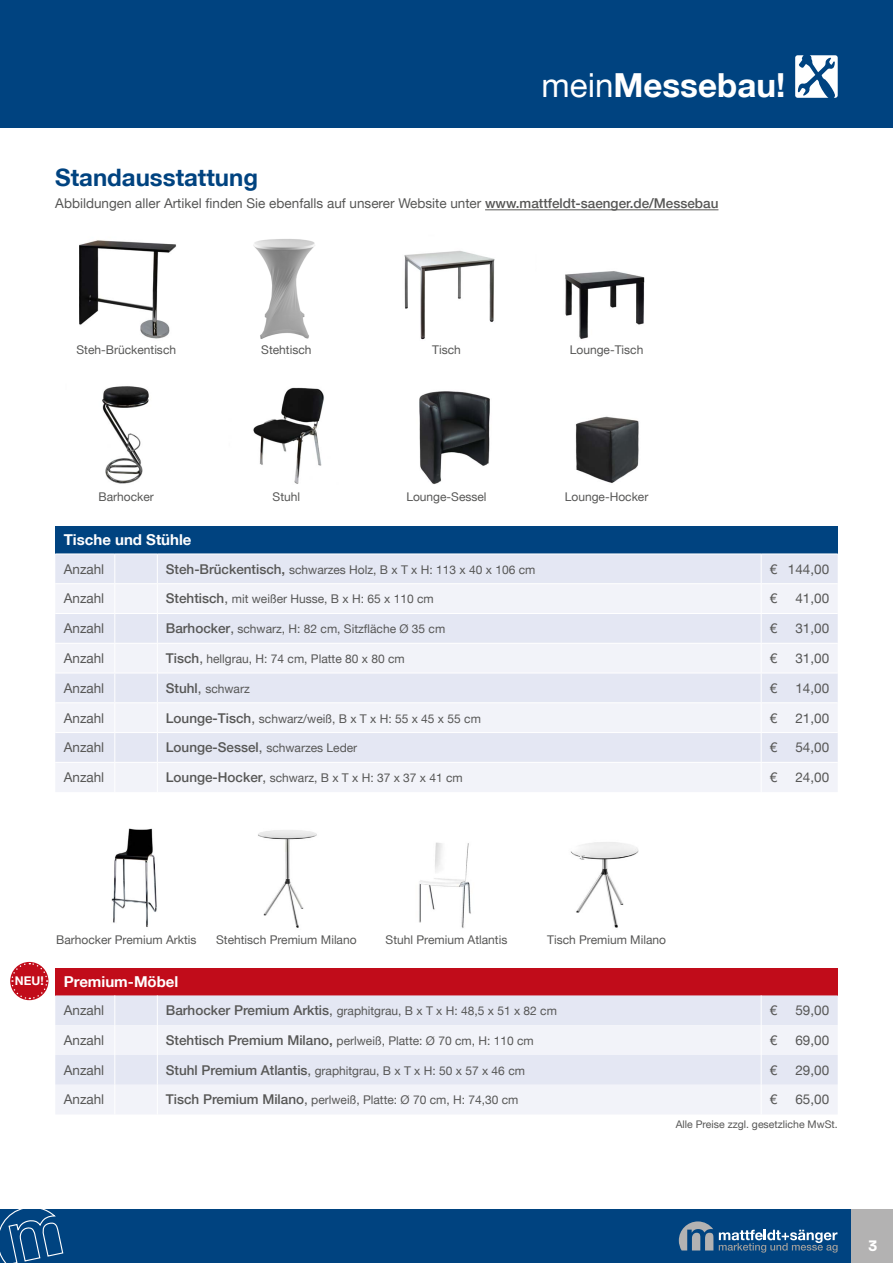
<style>
.page{position:relative;width:893px;height:1263px;background:#fff}
.page>*{position:absolute;margin:0;border:0;box-sizing:border-box;transform-origin:0 0}
.t1{font:700 33.15px "Helvetica Neue LT";color:#fff}
.t2{font:700 24px "Helvetica Neue LT";color:#004380}
.t3{font:600 16.5px "Paralucent";color:#fff}
.t4{font:700 15px "Helvetica Neue LT";color:#fff}
.t5{font:13.5px "Helvetica Neue LT";color:#575756}
.t6{font:12px "Helvetica Neue LT";color:#575756}
.t7{font:700 12px "Helvetica Neue LT";color:#fff}
.t8{font:10.5px "Helvetica Neue LT";color:#575756}
.s1{font-weight:400}
.s2{font-weight:500}
.s3{font-weight:500;font-size:13.5px}
.s4{font-size:13.5px}
</style>
<div class="page">
<div style="left:0;top:1209px;width:893px;height:54px;background:#004380"></div>
<svg style="left:0;top:1209px;width:64px;height:54px"></svg>
<div style="left:0;top:0;width:893px;height:128px;background:#004380"></div>
<svg style="left:795px;top:55px;width:43px;height:43px"></svg>
<svg style="left:679px;top:1221px;width:34px;height:29px"></svg>
<svg style="left:719px;top:1230px;width:119px;height:22px"></svg>
<div style="left:851px;top:1209px;width:42px;height:54px;background:#b3b2b2"></div>
<img style="left:79px;top:240px;width:97px;height:99px">
<img style="left:102px;top:386px;width:47px;height:98px">
<img style="left:404px;top:251px;width:91px;height:89px">
<img style="left:419px;top:391px;width:71px;height:93px">
<img style="left:253px;top:239px;width:62px;height:100px">
<img style="left:253px;top:387px;width:71px;height:97px">
<img style="left:565px;top:271px;width:80px;height:68px">
<img style="left:575px;top:416px;width:64px;height:67px">
<div style="left:55px;top:526px;width:783px;height:28px;background:#004380"></div>
<div style="left:55px;top:555px;width:783px;height:28px;background:#e4e7f3"></div>
<svg style="left:55px;top:585px;width:783px;height:207px;fill:#f2f3f9"></svg>
<svg style="left:114px;top:555px;width:1px;height:237px"></svg>
<svg style="left:157px;top:555px;width:1px;height:237px"></svg>
<svg style="left:761px;top:555px;width:1px;height:237px"></svg>
<hr style="left:55px;top:583px;width:60px;height:1px;background:#fff">
<hr style="left:157px;top:583px;width:604px;height:1px;background:#fff">
<hr style="left:761px;top:583px;width:77px;height:1px;background:#fff">
<hr style="left:55px;top:613px;width:60px;height:1px;background:#fff">
<hr style="left:115px;top:613px;width:42px;height:1px;background:#fff">
<hr style="left:157px;top:613px;width:604px;height:1px;background:#fff">
<hr style="left:761px;top:613px;width:77px;height:1px;background:#fff">
<hr style="left:55px;top:643px;width:60px;height:1px;background:#fff">
<hr style="left:115px;top:643px;width:42px;height:1px;background:#fff">
<hr style="left:157px;top:643px;width:604px;height:1px;background:#fff">
<hr style="left:761px;top:643px;width:77px;height:1px;background:#fff">
<hr style="left:55px;top:673px;width:60px;height:1px;background:#fff">
<hr style="left:115px;top:673px;width:42px;height:1px;background:#fff">
<hr style="left:157px;top:673px;width:604px;height:1px;background:#fff">
<hr style="left:761px;top:673px;width:77px;height:1px;background:#fff">
<hr style="left:55px;top:702px;width:60px;height:1px;background:#fff">
<hr style="left:115px;top:702px;width:42px;height:1px;background:#fff">
<hr style="left:157px;top:702px;width:604px;height:1px;background:#fff">
<hr style="left:761px;top:702px;width:77px;height:1px;background:#fff">
<hr style="left:55px;top:732px;width:60px;height:1px;background:#fff">
<hr style="left:115px;top:732px;width:42px;height:1px;background:#fff">
<hr style="left:157px;top:732px;width:604px;height:1px;background:#fff">
<hr style="left:761px;top:732px;width:77px;height:1px;background:#fff">
<hr style="left:55px;top:762px;width:60px;height:1px;background:#fff">
<hr style="left:115px;top:762px;width:42px;height:1px;background:#fff">
<hr style="left:157px;top:762px;width:604px;height:1px;background:#fff">
<hr style="left:761px;top:762px;width:77px;height:1px;background:#fff">
<hr style="left:485px;top:209px;width:233px;height:1px;background:#575756">
<img style="left:419px;top:842px;width:52px;height:86px">
<img style="left:111px;top:828px;width:46px;height:99px">
<img style="left:570px;top:842px;width:69px;height:86px">
<img style="left:258px;top:830px;width:59px;height:98px">
<div style="left:55px;top:968px;width:783px;height:27px;background:#c10c1a"></div>
<div style="left:55px;top:995px;width:783px;height:30px;background:#e4e7f3"></div>
<svg style="left:55px;top:1025px;width:783px;height:89px;fill:#f2f3f9"></svg>
<hr style="left:114px;top:995px;width:1px;height:30px;background:#fff">
<hr style="left:157px;top:995px;width:1px;height:30px;background:#fff">
<hr style="left:761px;top:995px;width:1px;height:30px;background:#fff">
<hr style="left:114px;top:1025px;width:1px;height:30px;background:#fff">
<hr style="left:157px;top:1025px;width:1px;height:30px;background:#fff">
<hr style="left:761px;top:1025px;width:1px;height:30px;background:#fff">
<hr style="left:114px;top:1055px;width:1px;height:30px;background:#fff">
<hr style="left:157px;top:1055px;width:1px;height:30px;background:#fff">
<hr style="left:761px;top:1055px;width:1px;height:30px;background:#fff">
<svg style="left:114px;top:1085px;width:1px;height:29px"></svg>
<svg style="left:157px;top:1085px;width:1px;height:29px"></svg>
<svg style="left:761px;top:1085px;width:1px;height:29px"></svg>
<svg style="left:11px;top:962px;width:37px;height:38px"></svg>
<h1 class="t1" style="left:542px;top:65px;width:245px"><span class="s1">mein</span>Messebau!</h1>
<h2 class="t2" style="left:55px;top:163px;width:204px">Standausstattung</h2>
<p class="t5" style="left:55px;top:196px;width:665px">Abbildungen aller Artikel finden Sie ebenfalls auf unserer Website unter <span class="s2">www.mattfeldt-saenger.de/Messebau</span></p>
<p class="t6" style="left:77px;top:343px;width:101px">Steh-Brückentisch</p>
<p class="t6" style="left:99px;top:489px;width:57px">Barhocker</p>
<p class="t6" style="left:261px;top:343px;width:52px">Stehtisch</p>
<p class="t6" style="left:273px;top:489px;width:29px">Stuhl</p>
<p class="t6" style="left:432px;top:343px;width:30px">Tisch</p>
<p class="t6" style="left:406px;top:489px;width:82px">Lounge-Sessel</p>
<p class="t6" style="left:570px;top:343px;width:75px">Lounge-Tisch</p>
<p class="t6" style="left:565px;top:489px;width:85px">Lounge-Hocker</p>
<p class="t4" style="left:64px;top:531px;width:129px">Tische und Stühle</p>
<p class="t5" style="left:64px;top:561px;width:42px">Anzahl</p>
<p class="t6" style="left:166px;top:562px;width:371px"><span class="s3">Steh-Brückentisch,</span> schwarzes Holz, B x T x H: 113 x 40 x 106 cm</p>
<p class="t5" style="left:770px;top:561px;width:61px">€ 144,00</p>
<p class="t5" style="left:64px;top:591px;width:42px">Anzahl</p>
<p class="t6" style="left:166px;top:592px;width:269px"><span class="s3">Stehtisch</span><span class="s4">,</span> mit weißer Husse, B x H: 65 x 110 cm</p>
<p class="t5" style="left:770px;top:591px;width:9px">€</p>
<p class="t5" style="left:795px;top:591px;width:35px">41,00</p>
<p class="t5" style="left:64px;top:620px;width:42px">Anzahl</p>
<p class="t6" style="left:166px;top:622px;width:281px"><span class="s3">Barhocker</span><span class="s4">,</span> schwarz, H: 82 cm, Sitzfläche Ø 35 cm</p>
<p class="t5" style="left:770px;top:620px;width:9px">€</p>
<p class="t5" style="left:795px;top:620px;width:35px">31,00</p>
<p class="t5" style="left:64px;top:650px;width:42px">Anzahl</p>
<p class="t6" style="left:166px;top:651px;width:240px"><span class="s3">Tisch</span><span class="s4">,</span> hellgrau, H: 74 cm, Platte 80 x 80 cm</p>
<p class="t5" style="left:770px;top:650px;width:9px">€</p>
<p class="t5" style="left:795px;top:650px;width:35px">31,00</p>
<p class="t5" style="left:64px;top:680px;width:42px">Anzahl</p>
<p class="t6" style="left:166px;top:681px;width:85px"><span class="s3">Stuhl</span><span class="s4">,</span> schwarz</p>
<p class="t5" style="left:770px;top:680px;width:9px">€</p>
<p class="t5" style="left:795px;top:680px;width:35px">14,00</p>
<p class="t5" style="left:64px;top:710px;width:42px">Anzahl</p>
<p class="t6" style="left:166px;top:711px;width:317px"><span class="s3">Lounge-Tisch</span><span class="s4">,</span> schwarz/weiß, B x T x H: 55 x 45 x 55 cm</p>
<p class="t5" style="left:770px;top:710px;width:9px">€</p>
<p class="t5" style="left:795px;top:710px;width:35px">21,00</p>
<p class="t5" style="left:64px;top:739px;width:42px">Anzahl</p>
<p class="t6" style="left:166px;top:741px;width:193px"><span class="s3">Lounge-Sessel</span><span class="s4">,</span> schwarzes Leder</p>
<p class="t5" style="left:770px;top:739px;width:9px">€</p>
<p class="t5" style="left:795px;top:739px;width:35px">54,00</p>
<p class="t5" style="left:64px;top:769px;width:42px">Anzahl</p>
<p class="t6" style="left:166px;top:771px;width:298px"><span class="s3">Lounge-Hocker</span><span class="s4">,</span> schwarz, B x T x H: 37 x 37 x 41 cm</p>
<p class="t5" style="left:770px;top:769px;width:9px">€</p>
<p class="t5" style="left:795px;top:769px;width:35px">24,00</p>
<p class="t7" style="left:15px;top:973px;width:30px">NEU!</p>
<p class="t6" style="left:56px;top:933px;width:142px">Barhocker Premium Arktis</p>
<p class="t6" style="left:216px;top:933px;width:142px">Stehtisch Premium Milano</p>
<p class="t6" style="left:386px;top:933px;width:123px">Stuhl Premium Atlantis</p>
<p class="t6" style="left:547px;top:933px;width:120px">Tisch Premium Milano</p>
<p class="t4" style="left:64px;top:972px;width:116px">Premium-Möbel</p>
<p class="t5" style="left:64px;top:1002px;width:42px">Anzahl</p>
<p class="t6" style="left:166px;top:1004px;width:393px"><span class="s3">Barhocker Premium Arktis</span><span class="s4">,</span> graphitgrau, B x T x H: 48,5 x 51 x 82 cm</p>
<p class="t5" style="left:770px;top:1002px;width:9px">€</p>
<p class="t5" style="left:795px;top:1002px;width:35px">59,00</p>
<p class="t5" style="left:64px;top:1032px;width:42px">Anzahl</p>
<p class="t6" style="left:166px;top:1033px;width:369px"><span class="s3">Stehtisch Premium Milano,</span> perlweiß, Platte: Ø 70 cm, H: 110 cm</p>
<p class="t5" style="left:770px;top:1032px;width:9px">€</p>
<p class="t5" style="left:795px;top:1032px;width:35px">69,00</p>
<p class="t5" style="left:64px;top:1062px;width:42px">Anzahl</p>
<p class="t6" style="left:166px;top:1063px;width:361px"><span class="s3">Stuhl Premium Atlantis</span><span class="s4">,</span> graphitgrau, B x T x H: 50 x 57 x 46 cm</p>
<p class="t5" style="left:770px;top:1062px;width:9px">€</p>
<p class="t5" style="left:795px;top:1062px;width:35px">29,00</p>
<p class="t5" style="left:64px;top:1091px;width:42px">Anzahl</p>
<p class="t6" style="left:166px;top:1093px;width:354px"><span class="s3">Tisch Premium Milano</span><span class="s4">,</span> perlweiß, Platte: Ø 70 cm, H: 74,30 cm</p>
<p class="t5" style="left:770px;top:1091px;width:9px">€</p>
<p class="t5" style="left:795px;top:1091px;width:35px">65,00</p>
<p class="t8" style="left:676px;top:1118px;width:163px">Alle Preise zzgl. gesetzliche MwSt.</p>
<h3 class="t3" style="left:868px;top:1235px;width:11px">3</h3>
</div>
